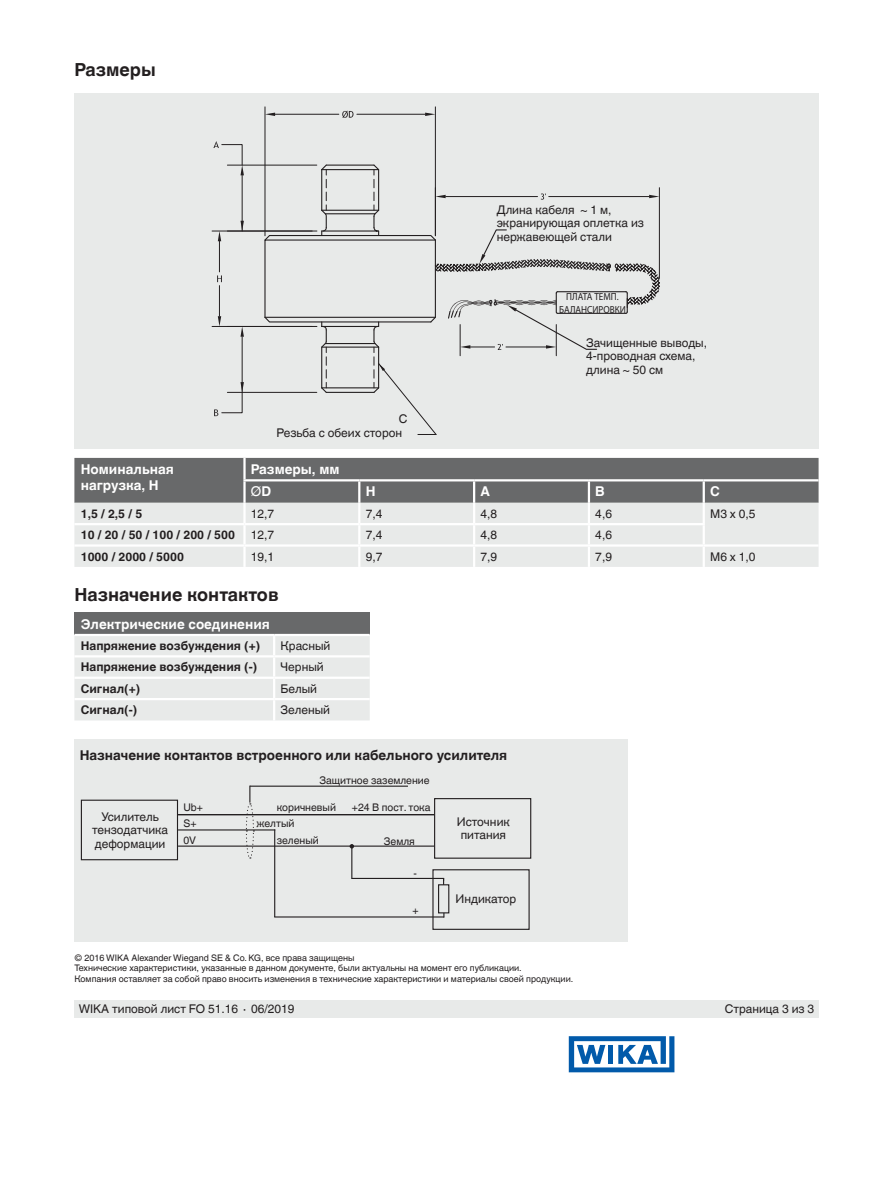
<style>
.page{position:relative;width:893px;height:1188px;background:#fff}
.page>*{position:absolute;margin:0;border:0;box-sizing:border-box;transform-origin:0 0}
.t1{font:700 18px "Helvetica World";color:#231f20}
.t2{font:700 13.5px/16.5px "Helvetica World";color:#fff}
.t3{font:700 13.5px "Helvetica World";color:#231f20}
.t4{font:12px/13.5px "Helvetica World";color:#231f20}
.t5{font:700 12px "Helvetica World";color:#231f20}
.t6{font:10.5px/16.2px "Helvetica World";color:#231f20}
.t7{font:10.2px/12.3px "Myriad Pro";color:#231f20;text-align:center;scale:.9 1}
.t8{font:9px/10.5px "Helvetica World";color:#231f20}
.s1{font-weight:400}
</style>
<div class="page">
<div style="left:74px;top:1000px;width:745px;height:18px;background:#e8eae9"></div>
<div style="left:74px;top:740px;width:554px;height:202px;background:#e8eae9"></div>
<div style="left:81px;top:800px;width:97px;height:60px;border:1px solid #231f20"></div>
<div style="left:434px;top:798px;width:97px;height:61px;border:1px solid #231f20"></div>
<div style="left:432px;top:869px;width:98px;height:61px;border:1px solid #231f20"></div>
<hr style="left:178px;top:829px;width:97px;height:2px;background:#231f20">
<hr style="left:274px;top:829px;width:1px;height:88px;background:#231f20">
<hr style="left:274px;top:916px;width:170px;height:2px;background:#231f20">
<hr style="left:178px;top:846px;width:256px;height:1px;background:#231f20">
<hr style="left:250px;top:786px;width:158px;height:1px;background:#231f20">
<hr style="left:178px;top:814px;width:256px;height:1px;background:#231f20">
<hr style="left:351px;top:846px;width:1px;height:33px;background:#231f20">
<svg style="left:350px;top:844px;width:4px;height:5px"></svg>
<hr style="left:352px;top:878px;width:92px;height:1px;background:#231f20">
<svg style="left:245px;top:786px;width:9px;height:73px"></svg>
<div style="left:438px;top:884px;width:11px;height:29px;border:1px solid #231f20"></div>
<div style="left:74px;top:93px;width:745px;height:356px;background:#e8eae9"></div>
<hr style="left:212px;top:231px;width:105px;height:1px;background:#231f20">
<hr style="left:212px;top:326px;width:105px;height:1px;background:#231f20">
<hr style="left:219px;top:241px;width:1px;height:31px;background:#231f20">
<hr style="left:219px;top:286px;width:1px;height:30px;background:#231f20">
<svg style="left:218px;top:231px;width:3px;height:10px"></svg>
<svg style="left:218px;top:316px;width:3px;height:10px"></svg>
<svg style="left:217px;top:275px;width:5px;height:7px"></svg>
<hr style="left:265px;top:107px;width:1px;height:129px;background:#231f20">
<hr style="left:435px;top:107px;width:1px;height:129px;background:#231f20">
<hr style="left:275px;top:114px;width:64px;height:1px;background:#231f20">
<hr style="left:357px;top:114px;width:68px;height:1px;background:#231f20">
<svg style="left:265px;top:113px;width:10px;height:3px"></svg>
<svg style="left:425px;top:113px;width:10px;height:3px"></svg>
<svg style="left:342px;top:111px;width:11px;height:7px"></svg>
<hr style="left:227px;top:392px;width:90px;height:1px;background:#231f20">
<svg style="left:240px;top:327px;width:4px;height:10px"></svg>
<svg style="left:214px;top:382px;width:30px;height:34px"></svg>
<hr style="left:242px;top:337px;width:1px;height:55px;background:#231f20">
<hr style="left:227px;top:165px;width:90px;height:1px;background:#231f20">
<svg style="left:213px;top:141px;width:31px;height:34px"></svg>
<svg style="left:240px;top:221px;width:4px;height:10px"></svg>
<hr style="left:242px;top:175px;width:1px;height:56px;background:#231f20">
<svg style="left:263px;top:164px;width:397px;height:271px"></svg>
<div style="left:74px;top:458px;width:745px;height:45px;background:#68696a"></div>
<div style="left:74px;top:503px;width:745px;height:64px;background:#e8eae9"></div>
<hr style="left:243px;top:458px;width:3px;height:21px;background:#fff">
<hr style="left:243px;top:481px;width:3px;height:22px;background:#fff">
<hr style="left:358px;top:481px;width:2px;height:22px;background:#fff">
<hr style="left:473px;top:481px;width:2px;height:22px;background:#fff">
<hr style="left:588px;top:481px;width:2px;height:22px;background:#fff">
<hr style="left:703px;top:481px;width:2px;height:22px;background:#fff">
<hr style="left:243px;top:503px;width:3px;height:20px;background:#fff">
<hr style="left:358px;top:503px;width:2px;height:20px;background:#fff">
<hr style="left:473px;top:503px;width:2px;height:20px;background:#fff">
<hr style="left:588px;top:503px;width:2px;height:20px;background:#fff">
<hr style="left:703px;top:503px;width:2px;height:20px;background:#fff">
<hr style="left:74px;top:523px;width:170px;height:2px;background:#fff">
<hr style="left:244px;top:523px;width:115px;height:2px;background:#fff">
<hr style="left:243px;top:525px;width:3px;height:19px;background:#fff">
<hr style="left:359px;top:523px;width:115px;height:2px;background:#fff">
<svg style="left:358px;top:525px;width:2px;height:19px"></svg>
<hr style="left:474px;top:523px;width:115px;height:2px;background:#fff">
<svg style="left:473px;top:525px;width:2px;height:19px"></svg>
<hr style="left:589px;top:523px;width:116px;height:2px;background:#fff">
<svg style="left:588px;top:525px;width:2px;height:19px"></svg>
<svg style="left:703px;top:525px;width:2px;height:19px"></svg>
<hr style="left:74px;top:544px;width:170px;height:3px;background:#fff">
<hr style="left:244px;top:544px;width:115px;height:3px;background:#fff">
<hr style="left:243px;top:547px;width:3px;height:20px;background:#fff">
<hr style="left:359px;top:544px;width:115px;height:3px;background:#fff">
<hr style="left:358px;top:547px;width:2px;height:20px;background:#fff">
<hr style="left:474px;top:544px;width:115px;height:3px;background:#fff">
<hr style="left:473px;top:547px;width:2px;height:20px;background:#fff">
<hr style="left:589px;top:544px;width:115px;height:3px;background:#fff">
<hr style="left:588px;top:547px;width:2px;height:20px;background:#fff">
<hr style="left:704px;top:544px;width:115px;height:3px;background:#fff">
<hr style="left:703px;top:547px;width:2px;height:20px;background:#fff">
<hr style="left:243px;top:479px;width:116px;height:2px;background:#fff">
<hr style="left:359px;top:479px;width:115px;height:2px;background:#fff">
<hr style="left:474px;top:479px;width:115px;height:2px;background:#fff">
<hr style="left:589px;top:479px;width:115px;height:2px;background:#fff">
<hr style="left:704px;top:479px;width:115px;height:2px;background:#fff">
<div style="left:74px;top:613px;width:296px;height:22px;background:#68696a"></div>
<hr style="left:74px;top:634px;width:200px;height:2px;background:#fff">
<hr style="left:274px;top:634px;width:96px;height:2px;background:#fff">
<svg style="left:74px;top:636px;width:296px;height:84px;background:#e9ebea"></svg>
<hr style="left:74px;top:698px;width:200px;height:2px;background:#fff">
<hr style="left:274px;top:698px;width:96px;height:2px;background:#fff">
<hr style="left:273px;top:700px;width:2px;height:20px;background:#fff">
<svg style="left:568px;top:1036px;width:107px;height:37px"></svg>
<h1 class="t1" style="left:74px;top:60px;width:83px">Размеры</h1>
<p class="t4" style="left:276px;top:412px;width:133px;line-height:14px;text-indent:122px">C<br>Резьба с обеих сторон</p>
<p class="t4" style="left:497px;top:203px;width:149px">Длина кабеля ~ 1 м, экранирующая оплетка из нержавеющей стали</p>
<p class="t7" style="left:559px;top:290px;width:76px">ПЛАТА ТЕМП.<br>БАЛАНСИРОВКИ</p>
<p class="t4" style="left:586px;top:336px;width:122px">Зачищенные выводы,<br>4-проводная схема, длина ~ 50 см</p>
<p class="t2" style="left:81px;top:461px;width:95px">Номинальная нагрузка, Н</p>
<p class="t2" style="left:251px;top:458px;width:90px;line-height:22.5px">Размеры, мм<br><span class="s1">Ø</span>D</p>
<p class="t2" style="left:366px;top:484px;width:11px">H</p>
<p class="t2" style="left:480px;top:484px;width:11px">A</p>
<p class="t2" style="left:595px;top:484px;width:11px">B</p>
<p class="t2" style="left:710px;top:484px;width:11px">C</p>
<p class="t5" style="left:81px;top:507px;width:63px">1,5 / 2,5 / 5</p>
<p class="t4" style="left:251px;top:507px;width:25px">12,7</p>
<p class="t4" style="left:366px;top:507px;width:18px">7,4</p>
<p class="t4" style="left:480px;top:507px;width:18px">4,8</p>
<p class="t4" style="left:595px;top:507px;width:18px">4,6</p>
<p class="t4" style="left:710px;top:507px;width:47px">M3 x 0,5</p>
<p class="t5" style="left:81px;top:528px;width:156px">10 / 20 / 50 / 100 / 200 / 500</p>
<p class="t4" style="left:251px;top:528px;width:25px">12,7</p>
<p class="t4" style="left:366px;top:528px;width:18px">7,4</p>
<p class="t4" style="left:480px;top:528px;width:18px">4,8</p>
<p class="t4" style="left:595px;top:528px;width:18px">4,6</p>
<p class="t5" style="left:81px;top:549px;width:105px">1000 / 2000 / 5000</p>
<p class="t4" style="left:251px;top:550px;width:25px">19,1</p>
<p class="t4" style="left:366px;top:550px;width:18px">9,7</p>
<p class="t4" style="left:480px;top:550px;width:18px">7,9</p>
<p class="t4" style="left:595px;top:550px;width:18px">7,9</p>
<p class="t4" style="left:710px;top:550px;width:47px">M6 x 1,0</p>
<h1 class="t1" style="left:74px;top:584px;width:206px">Назначение контактов</h1>
<p class="t2" style="left:81px;top:616px;width:191px">Электрические соединения</p>
<p class="t5" style="left:81px;top:639px;width:181px">Напряжение возбуждения (+)</p>
<p class="t4" style="left:281px;top:639px;width:51px">Красный</p>
<p class="t5" style="left:81px;top:660px;width:178px">Напряжение возбуждения (-)</p>
<p class="t4" style="left:281px;top:660px;width:45px">Черный</p>
<p class="t5" style="left:81px;top:682px;width:61px">Сигнал(+)</p>
<p class="t4" style="left:281px;top:682px;width:38px">Белый</p>
<p class="t5" style="left:81px;top:703px;width:58px">Сигнал(-)</p>
<p class="t4" style="left:281px;top:703px;width:51px">Зеленый</p>
<p class="t3" style="left:80px;top:747px;width:429px">Назначение контактов встроенного или кабельного усилителя</p>
<p class="t6" style="left:319px;top:772px;width:112px">Защитное заземление</p>
<p class="t4" style="left:92px;top:810px;width:78px;text-align:center">Усилитель тензодатчика деформации</p>
<p class="t6" style="left:183px;top:800px;width:21px">Ub+<br>S+<br>0V</p>
<p class="t6" style="left:277px;top:800px;width:61px">коричневый</p>
<p class="t6" style="left:257px;top:816px;width:39px">желтый</p>
<p class="t6" style="left:277px;top:832px;width:44px">зеленый</p>
<p class="t6" style="left:352px;top:800px;width:80px">+24 В пост. тока</p>
<p class="t6" style="left:384px;top:833px;width:33px">Земля</p>
<p class="t6" style="left:414px;top:865px;width:5px">-</p>
<p class="t6" style="left:412px;top:902px;width:8px">+</p>
<p class="t4" style="left:457px;top:815px;width:55px;text-align:center">Источник питания</p>
<p class="t4" style="left:456px;top:892px;width:62px">Индикатор</p>
<p class="t8" style="left:74px;top:952px;width:500px">© 2016 WIKA Alexander Wiegand SE &amp; Co. KG, все права защищены<br>Технические характеристики, указанные в данном документе, были актуальны на момент его публикации.<br>Компания оставляет за собой право вносить изменения в технические характеристики и материалы своей продукции.</p>
<p class="t4" style="left:79px;top:1002px;width:217px">WIKA типовой лист FO 51.16 ∙ 06/2019</p>
<p class="t4" style="left:725px;top:1002px;width:91px">Страница 3 из 3</p>
</div>
